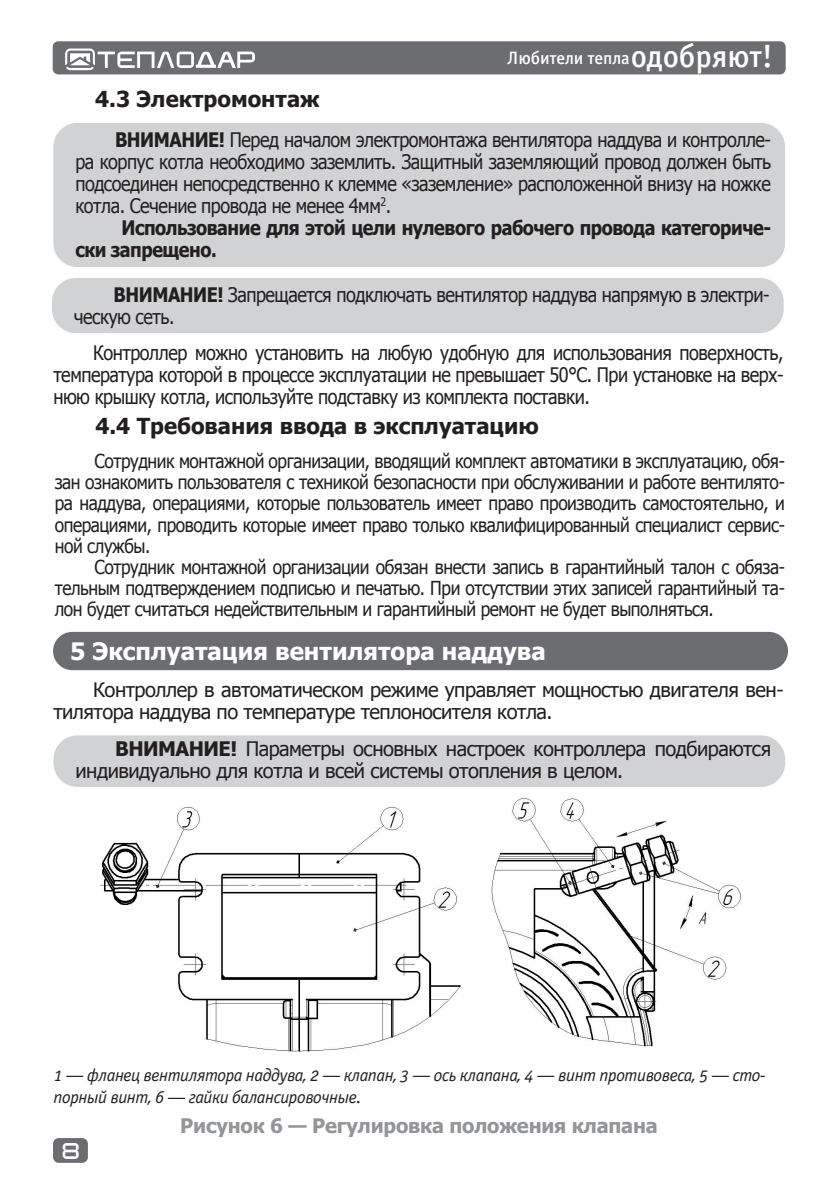
<style>
.page{position:relative;width:840px;height:1191px;background:#fff}
.page>*{position:absolute;margin:0;border:0;box-sizing:border-box;transform-origin:0 0}
.t1{font:700 24px "Tahoma";color:#fff}
.t2{font:700 22px "Tahoma";color:#231f20}
.t3{font:20px/22px "Tahoma";letter-spacing:-.025em;color:#231f20;text-align:justify;scale:.9 1}
.t4{font:20px/22px "Tahoma";letter-spacing:-.025em;color:#231f20}
.t5{font:700 20px/22px "Tahoma";letter-spacing:-.025em;color:#231f20;scale:.9 1}
.t6{font:700 20px "Tahoma";letter-spacing:-.01em;color:#939598}
.t7{font:19.2px/21.2px "Tahoma";letter-spacing:-.025em;color:#231f20;text-align:justify;scale:.9 1}
.t8{font:italic 18px/21.6px "Officina Sans Book OSC";letter-spacing:-.025em;color:#231f20}
.t9{font:18px "Officina Sans Medium C";letter-spacing:-.005em;color:#fff}
.t10{font:16px "teplodar";color:#fff}
.s1{font-size:32px}
.s2{font-weight:700}
</style>
<div class="page">
<div style="left:53px;top:1138px;width:35px;height:24px;background:#6c6d70;border-radius:6px"></div>
<div style="left:53px;top:41px;width:732px;height:33px;background:#6c6d70;border-radius:6px"></div>
<svg style="left:65px;top:48px;width:190px;height:22px"></svg>
<div style="left:53px;top:123px;width:731px;height:144px;background:#d1d2d4;border-radius:24px"></div>
<div style="left:52px;top:278px;width:731px;height:55px;background:#d1d2d4;border-radius:24px"></div>
<div style="left:53px;top:632px;width:734px;height:38px;background:#6c6d70;border-radius:19px"></div>
<div style="left:53px;top:735px;width:731px;height:52px;background:#d1d2d4;border-radius:24px"></div>
<img style="left:100px;top:798px;width:641px;height:253px">
<p class="t9" style="left:507px;top:48px;width:267px">Любители тепла<span class="s1">одобряют!</span></p>
<p class="t2" style="left:95px;top:83px;width:226px">4.3 Электромонтаж</p>
<p class="t3" style="left:75px;top:127px;width:774px;text-indent:40px"><span class="s2">ВНИМАНИЕ!</span> Перед началом электромонтажа вентилятора наддува и контролле&shy;ра корпус котла необходимо заземлить. Защитный заземляющий провод должен быть подсоединен непосредственно к клемме «заземление» расположенной внизу на ножке котла. Сечение провода не менее 4мм<sup>2</sup>.</p>
<p class="t5" style="left:75px;top:215px;width:774px;text-indent:46px">Использование для этой цели нулевого рабочего провода категориче&shy;ски запрещено.</p>
<p class="t3" style="left:74px;top:282px;width:774px;text-indent:40px"><span class="s2">ВНИМАНИЕ!</span> Запрещается подключать вентилятор наддува напрямую в электри&shy;ческую сеть.</p>
<p class="t3" style="left:53px;top:341px;width:812px;text-indent:40px">Контроллер можно установить на любую удобную для использования поверхность, температура которой в процессе эксплуатации не превышает 50°С. При установке на верх&shy;нюю крышку котла, используйте подставку из комплекта поставки.</p>
<p class="t2" style="left:95px;top:411px;width:444px">4.4 Требования ввода в эксплуатацию</p>
<p class="t7" style="left:55px;top:449px;width:812px;text-indent:40px">Сотрудник монтажной организации, вводящий комплект автоматики в эксплуатацию, обя&shy;зан ознакомить пользователя с техникой безопасности при обслуживании и работе вентилято&shy;ра наддува, операциями, которые пользователь имеет право производить самостоятельно, и операциями, проводить которые имеет право только квалифицированный специалист сервис&shy;ной службы.</p>
<p class="t7" style="left:55px;top:555px;width:812px;text-indent:40px">Сотрудник монтажной организации обязан внести запись в гарантийный талон с обяза&shy;тельным подтверждением подписью и печатью. При отсутствии этих записей гарантийный та&shy;лон будет считаться недействительным и гарантийный ремонт не будет выполняться.</p>
<p class="t1" style="left:70px;top:634px;width:477px">5 Эксплуатация вентилятора наддува</p>
<p class="t4" style="left:53px;top:677px;width:731px;text-indent:40px">Контроллер в автоматическом режиме управляет мощностью двигателя вен&shy;тилятора наддува по температуре теплоносителя котла.</p>
<p class="t4" style="left:75px;top:737px;width:697px;text-indent:40px"><span class="s2">ВНИМАНИЕ!</span> Параметры основных настроек контроллера подбираются индивидуально для котла и всей системы отопления в целом.</p>
<p class="t8" style="left:54px;top:1064px;width:713px">1 — фланец вентилятора наддува, 2 — клапан, 3 — ось клапана, 4 — винт противовеса, 5 — сто&shy;порный винт, 6 — гайки балансировочные.</p>
<p class="t6" style="left:180px;top:1111px;width:479px">Рисунок 6 — Регулировка положения клапана</p>
<p class="t10" style="left:63px;top:1144px;width:18px">8</p>
</div>
